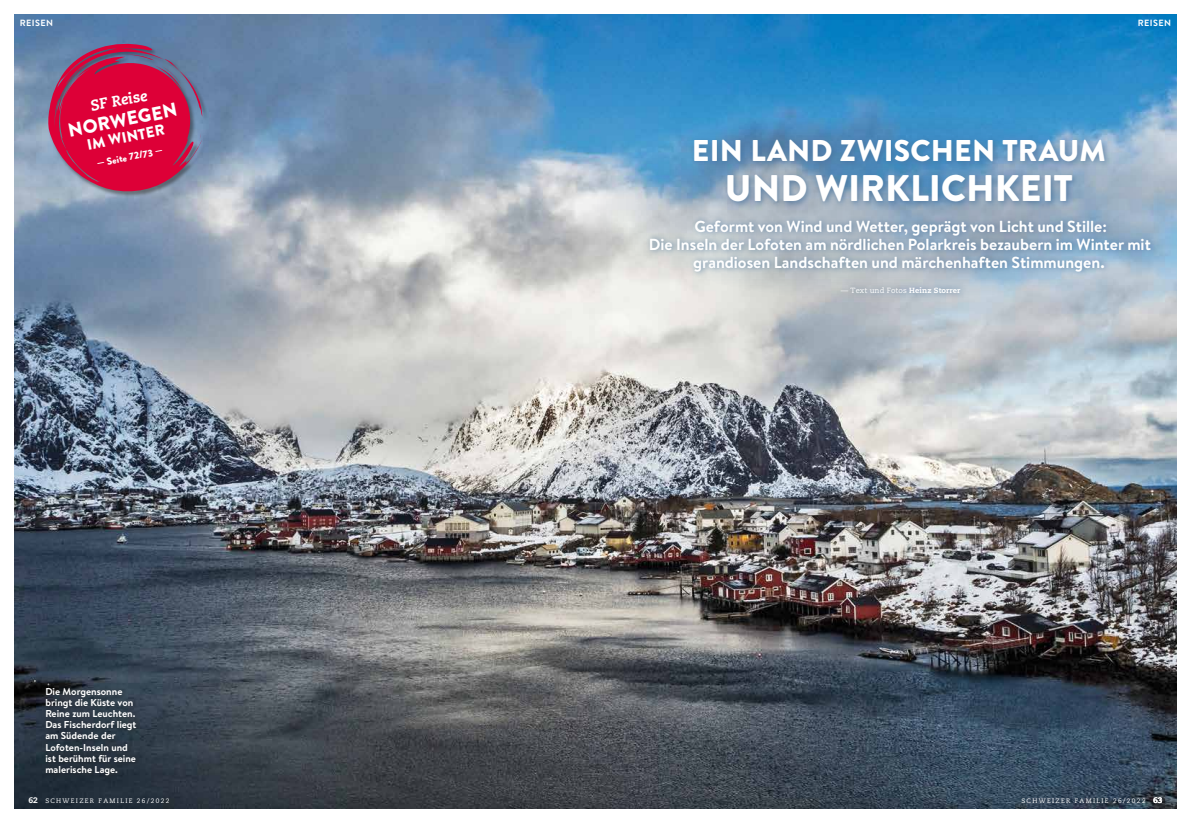
<style>
.page{position:relative;width:1191px;height:823px;background:#fff}
.page>*{position:absolute;margin:0;border:0;box-sizing:border-box;transform-origin:0 0}
.t1{font:900 37px "Brandon Grotesque";color:#fff}
.t2{font:900 30px "Brandon Grotesque";letter-spacing:.005em;color:#fff}
.t3{font:900 19px "Brandon Grotesque";color:#fff}
.t4{font:700 16px/18px "Brandon Text";color:#fff;text-align:center}
.t5{font:900 15px "Brandon Grotesque";color:#fff}
.t6{font:15px "Caecilia Heavy Italic Os F";color:#fff}
.t7{font:700 10px/11px "Brandon Text";color:#fff}
.t8{font:900 10px "Brandon Grotesque";color:#fff}
.t9{font:700 9px "Brandon Grotesque";letter-spacing:.04em;color:#fff}
.t10{font:7.5px "Caecilia";letter-spacing:.015em;color:#fff}
.t11{font:6.5px "Caecilia";letter-spacing:.2em;color:#fff}
.s1{font-weight:800}
.s2{font-weight:800;font-size:8px}
</style>
<div class="page">
<img style="left:14px;top:14px;width:1162px;height:794px">
<svg style="left:595px;top:110px;width:581px;height:192px"></svg>
<div style="left:48px;top:44px;width:160px;height:153px;background:#1f1c19;opacity:.45"></div>
<svg style="left:48px;top:39px;width:154px;height:155px"></svg>
<div style="left:690px;top:136px;width:422px;height:73px;background:#46719a;opacity:.75"></div>
<div style="left:645px;top:215px;width:512px;height:62px;background:#46719a;opacity:.75"></div>
<div style="left:835px;top:281px;width:131px;height:18px;background:#46719a;opacity:.75"></div>
<div style="left:41px;top:683px;width:102px;height:98px;background:#1f1c19;opacity:.75"></div>
<p class="t9" style="left:20px;top:17px;width:35px">REISEN</p>
<p class="t9" style="left:1137px;top:17px;width:35px">REISEN</p>
<p class="t6" style="left:89px;top:97px;width:59px;rotate:-11deg">SF Reise</p>
<p class="t3" style="left:66px;top:117px;width:112px;rotate:-11deg">NORWEGEN</p>
<p class="t5" style="left:85px;top:134px;width:80px;rotate:-11deg">IM WINTER</p>
<p class="t8" style="left:96px;top:156px;width:68px;rotate:-11deg">— Seite 72/73 —</p>
<h2 class="t2" style="left:692px;top:129px;width:415px">EIN LAND ZWISCHEN TRAUM</h2>
<h1 class="t1" style="left:725px;top:162px;width:349px">UND WIRKLICHKEIT</h1>
<p class="t4" style="left:649px;top:217px;width:503px">Geformt von Wind und Wetter, geprägt von Licht und Stille:<br>Die Inseln der Lofoten am nördlichen Polarkreis bezaubern im Winter mit grandiosen Landschaften und märchenhaften Stimmungen.</p>
<p class="t10" style="left:840px;top:286px;width:121px">— Text und Fotos <span class="s1">Heinz Storrer</span></p>
<p class="t7" style="left:45px;top:685px;width:93px">Die Morgensonne bringt die Küste von<br>Reine zum Leuchten.<br>Das Fischerdorf liegt am Südende der<br>Lofoten-Inseln und ist berühmt für seine malerische Lage.</p>
<p class="t11" style="left:28px;top:796px;width:143px"><span class="s2">62</span> SCHWEIZER FAMILIE 26/2022</p>
<p class="t11" style="left:1021px;top:796px;width:143px">SCHWEIZER FAMILIE 26/2022 <span class="s2">63</span></p>
</div>
